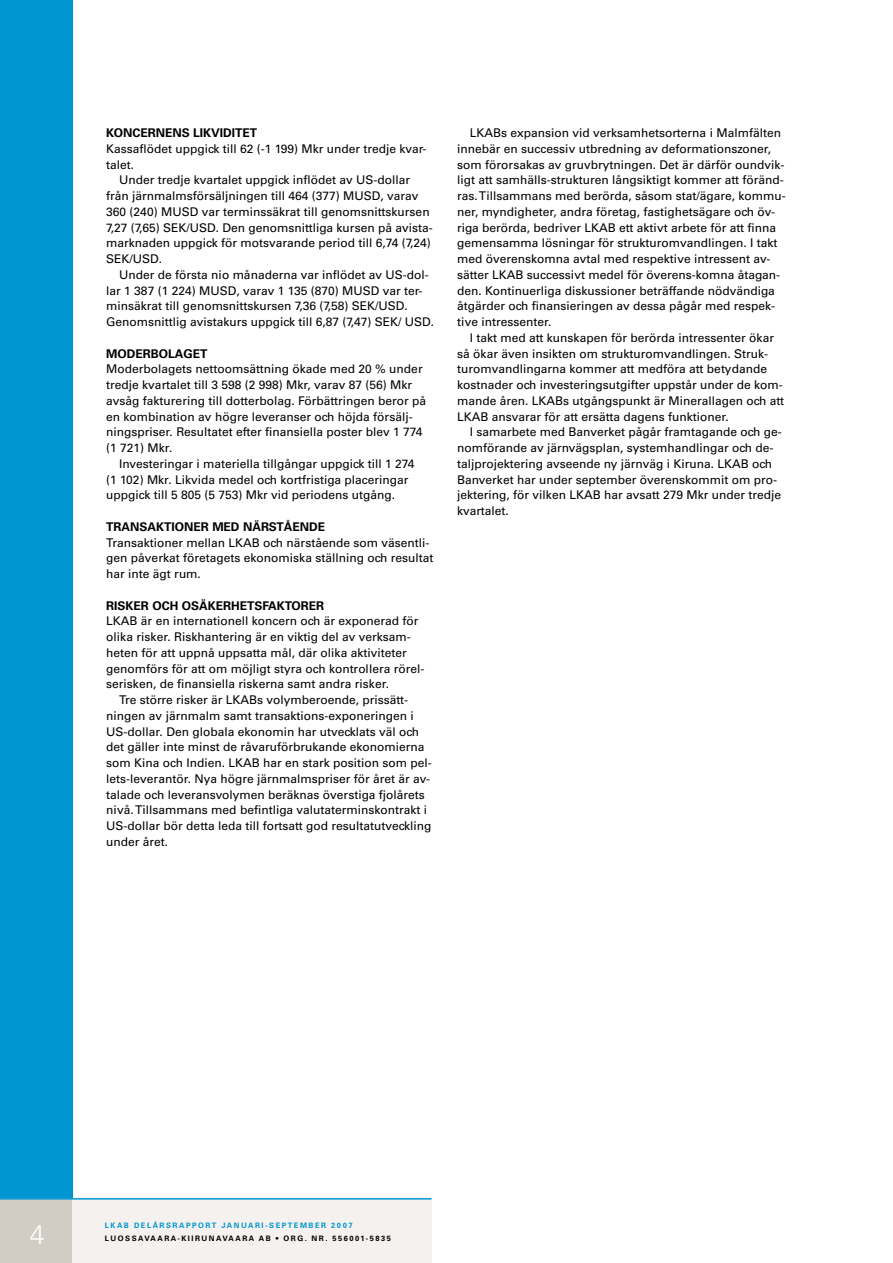
<style>
.page{position:relative;width:893px;height:1263px;background:#fff}
.page>*{position:absolute;margin:0;border:0;box-sizing:border-box;transform-origin:0 0}
.t1{font:12px/15.8px "Univers";color:#000}
.t2{font:700 12px "Univers";color:#000}
.t3{font:700 7.5px "Univers";letter-spacing:.2em;color:#000}
.t4{font:700 7.5px "Univers";letter-spacing:.2em;color:#0096d4}
</style>
<div class="page">
<div style="left:0;top:0;width:72px;height:1220px;background:#0096d4"></div>
<div style="left:0;top:1199px;width:72px;height:64px;background:#d1ccc4"></div>
<div style="left:72px;top:1199px;width:360px;height:64px;background:#f4f1ee"></div>
<hr style="left:0;top:1198px;width:431px;height:1px;background:#0096d4">
<p class="t2" style="left:106px;top:126px;width:152px">KONCERNENS LIKVIDITET</p>
<p class="t1" style="left:106px;top:141px;width:322px">Kassaflödet uppgick till 62 (-1 199) M kr under tredje kvar&shy;talet.</p>
<p class="t1" style="left:106px;top:172px;width:325px;text-indent:13px">Under tredje kvartalet uppgick inflödet av US-dollar från järnmalmsförsäljningen till 464 (377) M USD, varav 360 (240) M USD var terminssäkrat till genomsnittskursen 7,27 (7,65) SEK</p>
<p class="t1" style="left:106px;top:220px;width:328px;text-indent:80px">/USD. Den genomsnittliga kursen på avista&shy;marknaden uppgick för motsvarande period till 6,74 (7,24)<br>SEK</p>
<p class="t1" style="left:130px;top:251px;width:34px">/USD.</p>
<p class="t1" style="left:119px;top:267px;width:311px">Under de första nio månaderna var inflödet av US-dol-</p>
<p class="t1" style="left:106px;top:283px;width:318px">lar 1 387 (1 224) M USD, varav 1 135 (870) M USD var ter-</p>
<p class="t1" style="left:106px;top:298px;width:254px">minsäkrat till genomsnittskursen 7,36 (7,58) SEK</p>
<p class="t1" style="left:106px;top:298px;width:303px;text-indent:269px">/USD.<br>Genomsnittlig avistakurs uppgick till 6,87 (7,47) SEK</p>
<p class="t1" style="left:398px;top:314px;width:38px">/ USD.</p>
<p class="t2" style="left:106px;top:346px;width:102px">MODERBOLAGET</p>
<p class="t1" style="left:106px;top:361px;width:321px">Moderbolagets nettoomsättning ökade med 20 % under tredje kvartalet till 3 598 (2 998) M kr, varav 87 (56) M kr avsåg fakturering till dotterbolag. Förbättringen beror på en kombination av högre leveranser och höjda försälj&shy;ningspriser. Resultatet efter finansiella poster blev 1 774 (1 721) Mkr.</p>
<p class="t1" style="left:106px;top:456px;width:310px;text-indent:13px">I nvesteringar i materiella tillgångar uppgick till 1 274 (1 102) M kr. Likvida medel och kortfristiga placeringar uppgick till 5 805 (5 753) M kr vid periodens utgång.</p>
<p class="t2" style="left:106px;top:520px;width:220px">TRANSAKTIONER MED NÄRSTÅENDE</p>
<p class="t1" style="left:106px;top:535px;width:131px">Transaktioner mellan LKA</p>
<p class="t1" style="left:106px;top:535px;width:329px;text-indent:146px">B och närstående som väsentli&shy;gen påverkat företagets ekonomiska ställning och resultat har inte ägt rum.</p>
<p class="t2" style="left:106px;top:598px;width:220px">RISKER OCH OSÄKERHETSFAKTORER</p>
<p class="t1" style="left:106px;top:613px;width:9px">LKA</p>
<p class="t1" style="left:130px;top:613px;width:290px">B är en internationell koncern och är exponerad för</p>
<p class="t1" style="left:106px;top:629px;width:306px">olika risker. Riskhantering är en viktig del av verksam-</p>
<p class="t1" style="left:106px;top:645px;width:302px">heten för att uppnå uppsatta mål, där olika aktiviteter</p>
<p class="t1" style="left:106px;top:661px;width:320px">genomförs för att om möjligt styra och kontrollera rörel-</p>
<p class="t1" style="left:106px;top:676px;width:284px">serisken, de finansiella riskerna samt andra risker.</p>
<p class="t1" style="left:119px;top:692px;width:116px">Tre större risker är LKA</p>
<p class="t1" style="left:106px;top:692px;width:320px;text-indent:143px">Bs volymberoende, prissätt&shy;ningen av järnmalm samt transaktions-exponeringen i US-dollar. Den globala ekonomin har utvecklats väl och det gäller inte minst de råvaruförbrukande ekonomierna som Kina och I ndien. LKA</p>
<p class="t1" style="left:106px;top:755px;width:327px;text-indent:145px">B har en stark position som pel&shy;lets-leverantör. Nya högre järnmalmspriser för året är av&shy;talade och leveransvolymen beräknas överstiga fjolårets nivå. Tillsammans med befintliga valutaterminskontrakt i US-dollar bör detta leda till fortsatt god resultatutveckling under året.</p>
<p class="t1" style="left:457px;top:125px;width:330px;text-indent:36px">Bs expansion vid verksamhetsorterna i M almfälten innebär en successiv utbredning av deformationszoner, som förorsakas av gruvbrytningen. Det är därför oundvik&shy;ligt att samhälls-strukturen långsiktigt kommer att föränd&shy;ras. Tillsammans med berörda, såsom stat/ägare, kommu&shy;ner, myndigheter, andra företag, fastighetsägare och öv&shy;riga berörda, bedriver LKA</p>
<p class="t1" style="left:470px;top:125px;width:9px">LKA</p>
<p class="t1" style="left:457px;top:220px;width:322px;text-indent:151px">B ett aktivt arbete för att finna gemensamma lösningar för strukturomvandlingen. I takt med överenskomna avtal med respektive intressent av&shy;sätter LKA</p>
<p class="t1" style="left:457px;top:267px;width:325px;text-indent:58px">B successivt medel för överens-komna åtagan&shy;den. Kontinuerliga diskussioner beträffande nödvändiga åtgärder och finansieringen av dessa pågår med respek&shy;tive intressenter.</p>
<p class="t1" style="left:457px;top:330px;width:327px;text-indent:13px">I takt med att kunskapen för berörda intressenter ökar så ökar även insikten om strukturomvandlingen. Struk&shy;turomvandlingarna kommer att medföra att betydande kostnader och investeringsutgifter uppstår under de kom&shy;mande åren. LKA</p>
<p class="t1" style="left:555px;top:393px;width:231px">Bs utgångspunkt är M inerallagen och att</p>
<p class="t1" style="left:457px;top:409px;width:9px">LKA</p>
<p class="t1" style="left:480px;top:409px;width:250px">B ansvarar för att ersätta dagens funktioner.</p>
<p class="t1" style="left:470px;top:424px;width:313px">I samarbete med Banverket pågår framtagande och ge-</p>
<p class="t1" style="left:457px;top:440px;width:318px">nomförande av järnvägsplan, systemhandlingar och de-</p>
<p class="t1" style="left:457px;top:456px;width:269px">taljprojektering avseende ny järnväg i Kiruna. LKA</p>
<p class="t1" style="left:457px;top:456px;width:322px;text-indent:284px">B och<br>Banverket har under september överenskommit om pro&shy;jektering, för vilken LKA</p>
<p class="t1" style="left:593px;top:487px;width:190px">B har avsatt 279 M kr under tredje</p>
<p class="t1" style="left:457px;top:503px;width:53px">kvartalet.</p>
<p class="t4" style="left:105px;top:1220px;width:62px">LKA B DE LÅRSRA</p>
<p class="t4" style="left:186px;top:1220px;width:136px">PPOR T JAN UAR I-SE PTEM BER</p>
<p class="t4" style="left:331px;top:1220px;width:23px">2007</p>
<p class="t3" style="left:105px;top:1234px;width:21px">LUOSSA</p>
<p class="t3" style="left:144px;top:1234px;width:14px">VAARA</p>
<p class="t3" style="left:177px;top:1234px;width:59px">-K IIR UNAVAARA</p>
<p class="t3" style="left:259px;top:1234px;width:32px">AB•ORG</p>
<p class="t3" style="left:305px;top:1234px;width:88px">. NR . 556001-5835</p>
</div>
